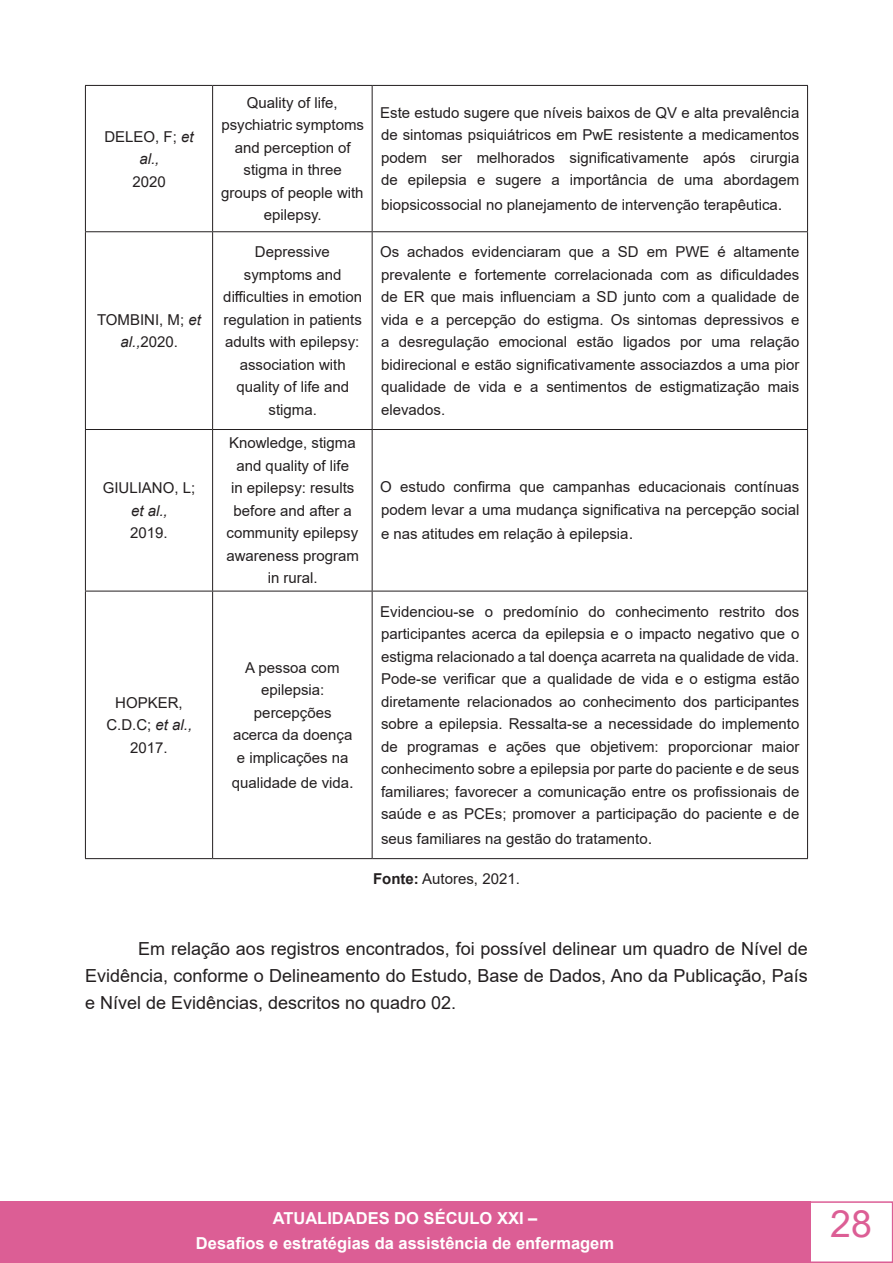
<style>
.page{position:relative;width:893px;height:1263px;background:#fff}
.page>*{position:absolute;margin:0;border:0;box-sizing:border-box;transform-origin:0 0}
.t1{font:37.5px "Arial";color:#dc5e95}
.t2{font:18px/27px "Arial";color:#231f20;text-align:justify}
.t3{font:700 16.5px/24.8px "Arial";color:#fff;text-align:center}
.t4{font:15px/22.5px "Arial";color:#231f20;text-align:center}
.s1{font-style:italic}
.s2{font-size:16.5px}
.s3{font-weight:700}
</style>
<div class="page">
<div style="left:809px;top:1201px;width:84px;height:62px;background:#fff;border:2px solid #dc5e95"></div>
<div style="left:0;top:1201px;width:810px;height:62px;background:#dc5e95"></div>
<hr style="left:85px;top:85px;width:128px;height:1px;background:#231f20">
<hr style="left:85px;top:86px;width:1px;height:145px;background:#231f20">
<hr style="left:213px;top:85px;width:159px;height:1px;background:#231f20">
<hr style="left:212px;top:86px;width:1px;height:145px;background:#231f20">
<hr style="left:372px;top:85px;width:436px;height:1px;background:#231f20">
<hr style="left:372px;top:86px;width:1px;height:145px;background:#231f20">
<hr style="left:807px;top:86px;width:1px;height:145px;background:#231f20">
<hr style="left:85px;top:231px;width:128px;height:1px;background:#231f20">
<hr style="left:85px;top:232px;width:1px;height:197px;background:#231f20">
<hr style="left:213px;top:231px;width:159px;height:1px;background:#231f20">
<hr style="left:212px;top:232px;width:1px;height:197px;background:#231f20">
<hr style="left:372px;top:231px;width:436px;height:1px;background:#231f20">
<hr style="left:372px;top:232px;width:1px;height:197px;background:#231f20">
<hr style="left:807px;top:232px;width:1px;height:197px;background:#231f20">
<hr style="left:85px;top:429px;width:128px;height:1px;background:#231f20">
<hr style="left:85px;top:430px;width:1px;height:161px;background:#231f20">
<hr style="left:213px;top:429px;width:159px;height:1px;background:#231f20">
<hr style="left:212px;top:430px;width:1px;height:161px;background:#231f20">
<hr style="left:372px;top:429px;width:436px;height:1px;background:#231f20">
<hr style="left:372px;top:430px;width:1px;height:161px;background:#231f20">
<hr style="left:807px;top:430px;width:1px;height:161px;background:#231f20">
<hr style="left:85px;top:591px;width:128px;height:1px;background:#231f20">
<hr style="left:85px;top:591px;width:1px;height:267px;background:#231f20">
<hr style="left:213px;top:591px;width:159px;height:1px;background:#231f20">
<hr style="left:212px;top:591px;width:1px;height:267px;background:#231f20">
<hr style="left:372px;top:591px;width:436px;height:1px;background:#231f20">
<hr style="left:372px;top:591px;width:1px;height:267px;background:#231f20">
<hr style="left:807px;top:591px;width:1px;height:267px;background:#231f20">
<hr style="left:85px;top:858px;width:128px;height:1px;background:#231f20">
<hr style="left:213px;top:858px;width:159px;height:1px;background:#231f20">
<hr style="left:372px;top:858px;width:436px;height:1px;background:#231f20">
<p class="t4" style="left:104px;top:125px;width:91px">DELEO, F; <span class="s1">et al.,</span></p>
<p class="t4" style="left:132px;top:170px;width:35px">2020</p>
<p class="t4" style="left:97px;top:308px;width:105px">TOMBINI, M; <span class="s1">et al.,</span>2020.</p>
<p class="t4" style="left:103px;top:477px;width:94px">GIULIANO, L; <span class="s1">et al.,</span></p>
<p class="t4" style="left:130px;top:522px;width:39px">2019.</p>
<p class="t4" style="left:106px;top:691px;width:87px">HOPKER,<br>C.D.C; <span class="s1">et al.,</span></p>
<p class="t4" style="left:130px;top:736px;width:39px">2017.</p>
<p class="t4" style="left:221px;top:91px;width:144px">Quality of life, psychiatric symptoms and perception of stigma in three</p>
<p class="t4" style="left:221px;top:181px;width:144px">groups of people with epilepsy.</p>
<p class="t4" style="left:223px;top:241px;width:140px">Depressive symptoms and difficulties in emotion regulation in patients</p>
<p class="t4" style="left:225px;top:331px;width:136px">adults with epilepsy: association with quality of life and stigma.</p>
<p class="t4" style="left:229px;top:432px;width:128px">Knowledge, stigma and quality of life in epilepsy: results before and after a</p>
<p class="t4" style="left:226px;top:522px;width:134px">community epilepsy awareness program in rural.</p>
<p class="t4" style="left:233px;top:656px;width:121px">A pessoa com epilepsia: percepções acerca da doença e implicações na</p>
<p class="t4" style="left:232px;top:771px;width:124px">qualidade de vida<span class="s2">.</span></p>
<p class="t4" style="left:380px;top:101px;width:421px;text-align:justify">Este estudo sugere que níveis baixos de QV e alta prevalência de sintomas psiquiátricos em PwE resistente a medicamentos podem ser melhorados significativamente após cirurgia de epilepsia e sugere a importância de uma abordagem</p>
<p class="t4" style="left:381px;top:194px;width:403px">biopsicossocial no planejamento de intervenção terapêutica<span class="s2">.</span></p>
<p class="t4" style="left:380px;top:241px;width:421px;text-align:justify">Os achados evidenciaram que a SD em PWE é altamente prevalente e fortemente correlacionada com as dificuldades de ER que mais influenciam a SD junto com a qualidade de vida e a percepção do estigma. Os sintomas depressivos e a desregulação emocional estão ligados por uma relação bidirecional e estão significativamente associazdos a uma pior qualidade de vida e a sentimentos de estigmatização mais elevados.</p>
<p class="t4" style="left:380px;top:475px;width:421px;text-align:left">O estudo confirma que campanhas educacionais contínuas podem levar a uma mudança significativa na percepção social</p>
<p class="t4" style="left:381px;top:523px;width:254px">e nas atitudes em relação à epilepsia<span class="s2">.</span></p>
<p class="t4" style="left:380px;top:600px;width:421px;text-align:justify">Evidenciou-se o predomínio do conhecimento restrito dos participantes acerca da epilepsia e o impacto negativo que o estigma relacionado a tal doença acarreta na qualidade de vida.<br>Pode-se verificar que a qualidade de vida e o estigma estão diretamente relacionados ao conhecimento dos participantes sobre a epilepsia. Ressalta-se a necessidade do implemento de programas e ações que objetivem: proporcionar maior conhecimento sobre a epilepsia por parte do paciente e de seus familiares; favorecer a comunicação entre os profissionais de saúde e as PCEs; promover a participação do paciente e de</p>
<p class="t4" style="left:381px;top:827px;width:273px">seus familiares na gestão do tratamento<span class="s2">.</span></p>
<p class="t4" style="left:373px;top:867px;width:148px"><span class="s3">Fonte:</span> Autores, 2021.</p>
<p class="t2" style="left:85px;top:935px;width:724px;text-indent:53px">Em relação aos registros encontrados, foi possível delinear um quadro de Nível de Evidência, conforme o Delineamento do Estudo, Base de Dados, Ano da Publicação, País e Nível de Evidências, descritos no quadro 02.</p>
<p class="t3" style="left:196px;top:1206px;width:420px">ATUALIDADES DO SÉCULO XXI –<br>Desafios e estratégias da assistência de enfermagem</p>
<h1 class="t1" style="left:830px;top:1198px;width:43px">28</h1>
</div>
